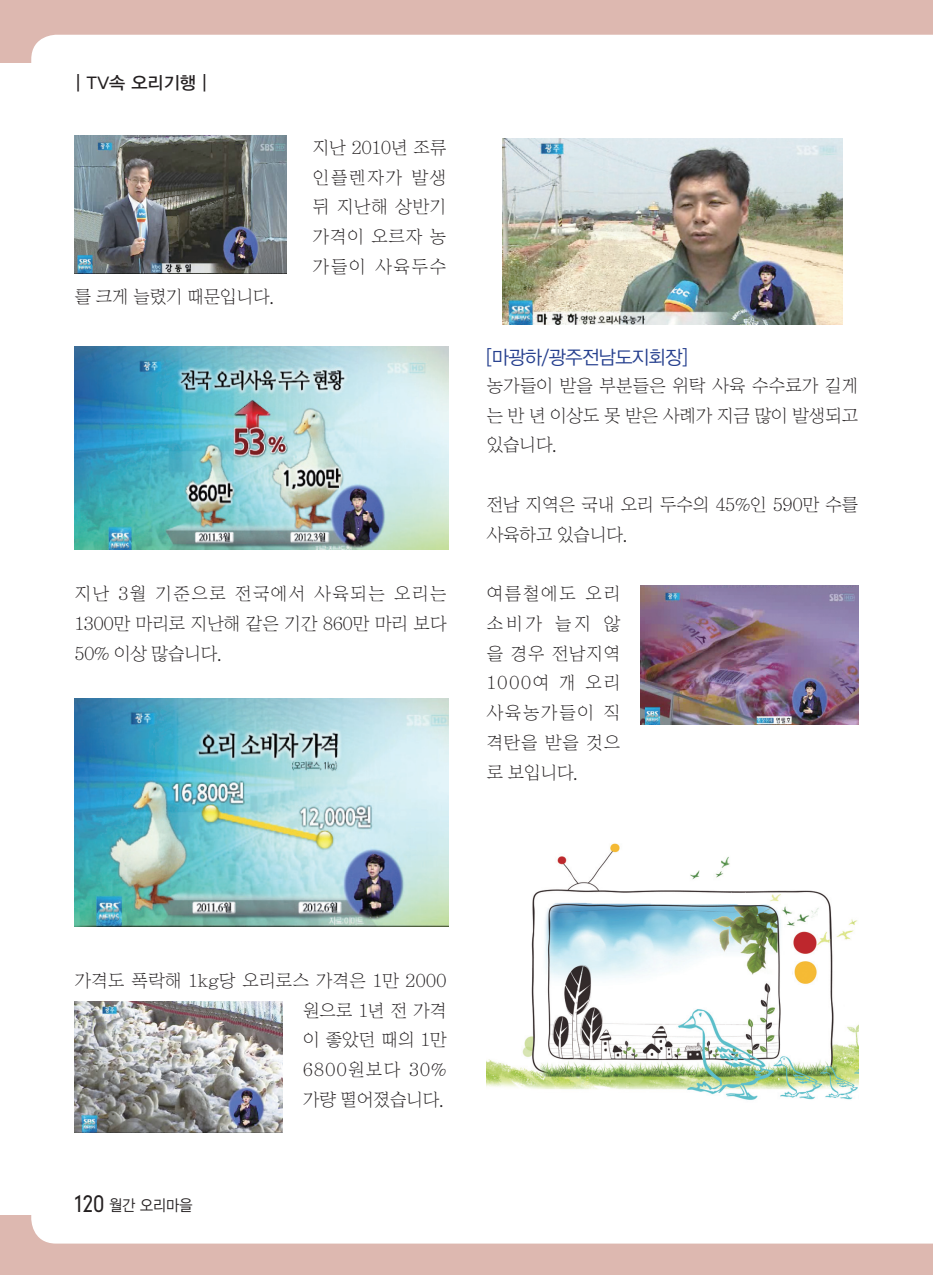
<style>
.page{position:relative;width:933px;height:1275px;background:#fff}
.page>*{position:absolute;margin:0;border:0;box-sizing:border-box;transform-origin:0 0}
.t1{font:300 22.75px "DIN Neuzeit Grotesk Std";color:#231f20;scale:.9 1}
.t2{font:19.25px "YDIYGO320";letter-spacing:-.03em;color:#253f8e}
.t3{font:17.5px/29.8px "YDIY Sin";letter-spacing:-.02em;color:#231f20;text-align:justify}
.t4{font:17.5px "YDIYGO330";color:#231f20}
.t5{font:15.75px "YDIYGO320";color:#231f20;scale:.9 1}
</style>
<div class="page">
<div style="left:0;top:1215px;width:933px;height:60px;background:#ddb8b0"></div>
<div style="left:31px;top:1215px;width:902px;height:28px;background:#fff"></div>
<div style="left:0;top:0;width:933px;height:62px;background:#ddb8b0"></div>
<div style="left:31px;top:35px;width:902px;height:28px;background:#fff"></div>
<img style="left:502px;top:139px;width:340px;height:186px">
<img style="left:74px;top:136px;width:212px;height:137px">
<img style="left:74px;top:1002px;width:209px;height:130px">
<img style="left:640px;top:585px;width:218px;height:140px">
<img style="left:74px;top:347px;width:374px;height:202px">
<img style="left:74px;top:698px;width:374px;height:229px">
<img style="left:486px;top:843px;width:372px;height:257px">
<p class="t4" style="left:69px;top:73px;width:145px">┃TV속 오리기행┃</p>
<p class="t3" style="left:74px;top:282px;width:202px">를 크게 늘렸기 때문입니다.</p>
<p class="t3" style="left:313px;top:133px;width:135px">지난 2010년 조류 인플렌자가 발생 뒤 지난해 상반기 가격이 오르자 농 가들이 사육두수</p>
<p class="t3" style="left:74px;top:579px;width:374px">지난 3월 기준으로 전국에서 사육되는 오리는 1300만 마리로 지난해 같은 기간 860만 마리 보다 50% 이상 많습니다.</p>
<p class="t2" style="left:486px;top:346px;width:203px">[마광하/광주전남도지회장]</p>
<p class="t3" style="left:486px;top:371px;width:374px">농가들이 받을 부분들은 위탁 사육 수수료가 길게 는 반 년 이상도 못 받은 사례가 지금 많이 발생되고 있습니다.</p>
<p class="t3" style="left:486px;top:490px;width:374px">전남 지역은 국내 오리 두수의 45%인 590만 수를 사육하고 있습니다.</p>
<p class="t3" style="left:486px;top:579px;width:135px">여름철에도 오리 소비가 늘지 않 을 경우 전남지역 1000여 개 오리 사육농가들이 직 격탄을 받을 것으 로 보입니다.</p>
<p class="t3" style="left:303px;top:966px;width:145px;text-indent:-228px">가격도 폭락해 1kg당 오리로스 가격은 1만 2000 원으로 1년 전 가격 이 좋았던 때의 1만 6800원보다 30% 가량 떨어졌습니다.</p>
<p class="t1" style="left:74px;top:1190px;width:34px">120</p>
<p class="t5" style="left:109px;top:1196px;width:94px">월간 오리마을</p>
</div>
